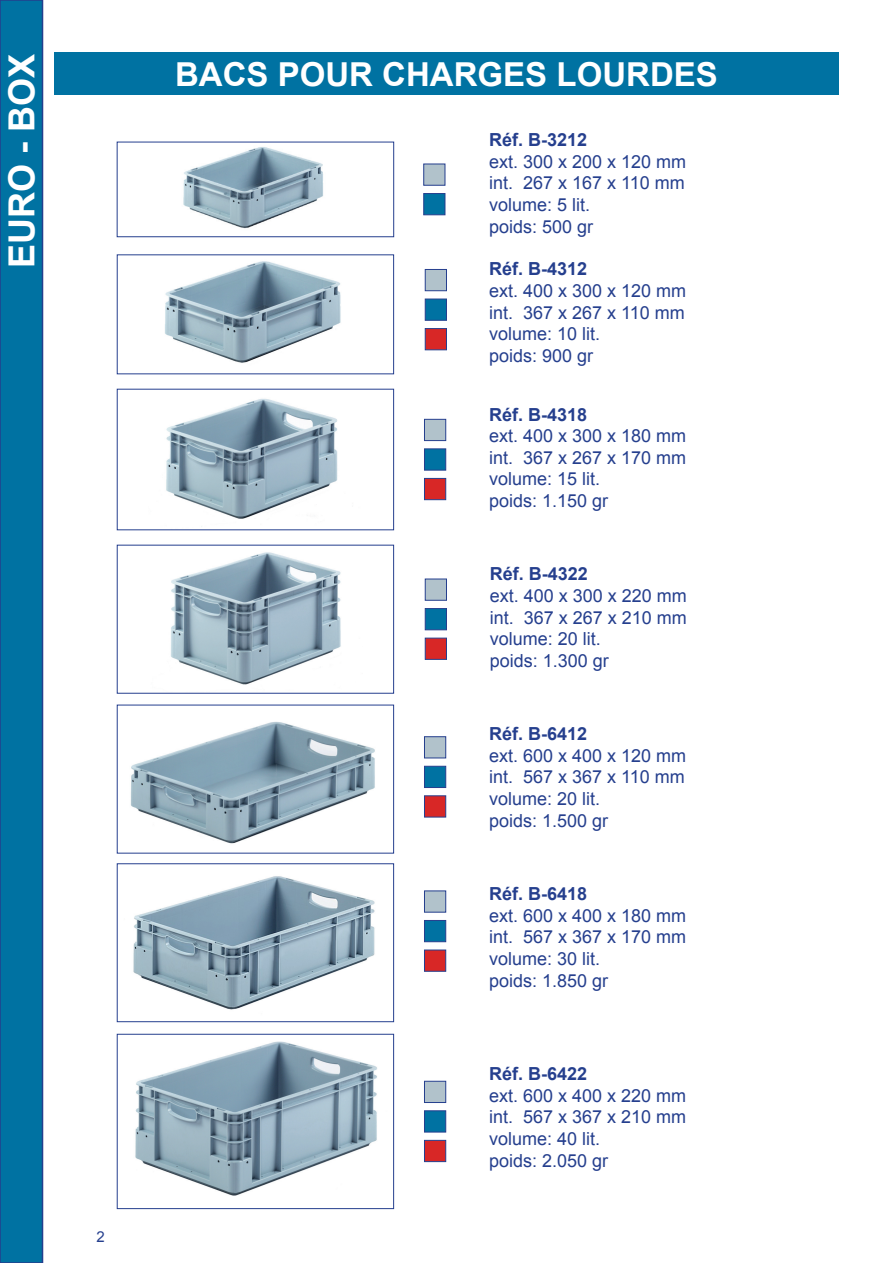
<style>
.page{position:relative;width:893px;height:1263px;background:#fff}
.page>*{position:absolute;margin:0;border:0;box-sizing:border-box;transform-origin:0 0}
.t1{font:700 36px "Arial";color:#fff}
.t2{font:700 33px "Arial";color:#fff}
.t3{font:18px/21.6px "Arial";color:#253f8e}
.t4{font:700 18px "Arial";color:#253f8e}
.t5{font:15px "Arial";color:#253f8e}
</style>
<div class="page">
<div style="left:0;top:0;width:43px;height:1263px;background:#0072a2"></div>
<div style="left:0;top:0;width:43px;height:1263px;border:2px solid #253f8e"></div>
<div style="left:54px;top:53px;width:785px;height:42px;background:#0072a2"></div>
<img style="left:165px;top:261px;width:176px;height:102px">
<div style="left:117px;top:254px;width:277px;height:120px;border:1px solid #253f8e"></div>
<img style="left:183px;top:147px;width:140px;height:82px">
<div style="left:117px;top:142px;width:277px;height:95px;border:1px solid #253f8e"></div>
<img style="left:166px;top:398px;width:172px;height:129px">
<div style="left:117px;top:389px;width:277px;height:141px;border:1px solid #253f8e"></div>
<img style="left:171px;top:552px;width:170px;height:133px">
<div style="left:117px;top:545px;width:277px;height:149px;border:1px solid #253f8e"></div>
<img style="left:130px;top:722px;width:245px;height:122px">
<div style="left:117px;top:705px;width:277px;height:148px;border:1px solid #253f8e"></div>
<img style="left:133px;top:876px;width:242px;height:134px">
<div style="left:117px;top:863px;width:277px;height:159px;border:1px solid #253f8e"></div>
<img style="left:135px;top:1041px;width:242px;height:155px">
<div style="left:117px;top:1034px;width:277px;height:175px;border:1px solid #253f8e"></div>
<div style="left:424px;top:419px;width:22px;height:22px;background:#b1c2cb;border:1px solid #253f8e"></div>
<div style="left:424px;top:478px;width:22px;height:22px;background:#d82726;border:1px solid #253f8e"></div>
<div style="left:424px;top:448px;width:22px;height:22px;background:#0072a2;border:1px solid #253f8e"></div>
<div style="left:425px;top:269px;width:22px;height:22px;background:#b1c2cb;border:1px solid #253f8e"></div>
<div style="left:425px;top:328px;width:22px;height:22px;background:#d82726;border:1px solid #253f8e"></div>
<div style="left:425px;top:299px;width:22px;height:22px;background:#0072a2;border:1px solid #253f8e"></div>
<div style="left:425px;top:579px;width:22px;height:22px;background:#b1c2cb;border:1px solid #253f8e"></div>
<div style="left:425px;top:638px;width:22px;height:22px;background:#d82726;border:1px solid #253f8e"></div>
<div style="left:425px;top:608px;width:22px;height:22px;background:#0072a2;border:1px solid #253f8e"></div>
<div style="left:424px;top:736px;width:22px;height:22px;background:#b1c2cb;border:1px solid #253f8e"></div>
<div style="left:424px;top:795px;width:22px;height:22px;background:#d82726;border:1px solid #253f8e"></div>
<div style="left:424px;top:766px;width:22px;height:22px;background:#0072a2;border:1px solid #253f8e"></div>
<div style="left:424px;top:890px;width:22px;height:22px;background:#b1c2cb;border:1px solid #253f8e"></div>
<div style="left:424px;top:950px;width:22px;height:22px;background:#d82726;border:1px solid #253f8e"></div>
<div style="left:424px;top:920px;width:22px;height:22px;background:#0072a2;border:1px solid #253f8e"></div>
<div style="left:424px;top:1081px;width:22px;height:22px;background:#b1c2cb;border:1px solid #253f8e"></div>
<div style="left:423px;top:164px;width:22px;height:22px;background:#b1c2cb;border:1px solid #253f8e"></div>
<div style="left:424px;top:1140px;width:22px;height:22px;background:#d82726;border:1px solid #253f8e"></div>
<div style="left:424px;top:1110px;width:22px;height:22px;background:#0072a2;border:1px solid #253f8e"></div>
<div style="left:423px;top:193px;width:22px;height:22px;background:#0072a2;border:1px solid #253f8e"></div>
<h1 class="t1" style="left:-2px;top:268px;width:216px;rotate:-90deg">EURO - BOX</h1>
<p class="t5" style="left:97px;top:1227px;width:10px">2</p>
<h2 class="t2" style="left:175px;top:52px;width:544px">BACS POUR CHARGES LOURDES</h2>
<p class="t4" style="left:489px;top:128px;width:100px">Réf. B-3212</p>
<p class="t3" style="left:489px;top:151px;width:199px">ext. 300 x 200 x 120 mm int. 267 x 167 x 110 mm volume: 5 lit.<br>poids: 500 gr</p>
<p class="t4" style="left:489px;top:257px;width:100px">Réf. B-4312</p>
<p class="t3" style="left:489px;top:280px;width:199px">ext. 400 x 300 x 120 mm int. 367 x 267 x 110 mm volume: 10 lit.<br>poids: 900 gr</p>
<p class="t4" style="left:489px;top:402px;width:100px">Réf. B-4318</p>
<p class="t3" style="left:489px;top:425px;width:199px">ext. 400 x 300 x 180 mm int. 367 x 267 x 170 mm volume: 15 lit.<br>poids: 1.150 gr</p>
<p class="t4" style="left:490px;top:562px;width:100px">Réf. B-4322</p>
<p class="t3" style="left:490px;top:585px;width:199px">ext. 400 x 300 x 220 mm int. 367 x 267 x 210 mm volume: 20 lit.<br>poids: 1.300 gr</p>
<p class="t4" style="left:489px;top:722px;width:100px">Réf. B-6412</p>
<p class="t3" style="left:489px;top:745px;width:199px">ext. 600 x 400 x 120 mm int. 567 x 367 x 110 mm volume: 20 lit.<br>poids: 1.500 gr</p>
<p class="t4" style="left:489px;top:882px;width:100px">Réf. B-6418</p>
<p class="t3" style="left:489px;top:905px;width:199px">ext. 600 x 400 x 180 mm int. 567 x 367 x 170 mm volume: 30 lit.<br>poids: 1.850 gr</p>
<p class="t4" style="left:489px;top:1062px;width:100px">Réf. B-6422</p>
<p class="t3" style="left:489px;top:1085px;width:199px">ext. 600 x 400 x 220 mm int. 567 x 367 x 210 mm volume: 40 lit.<br>poids: 2.050 gr</p>
</div>
